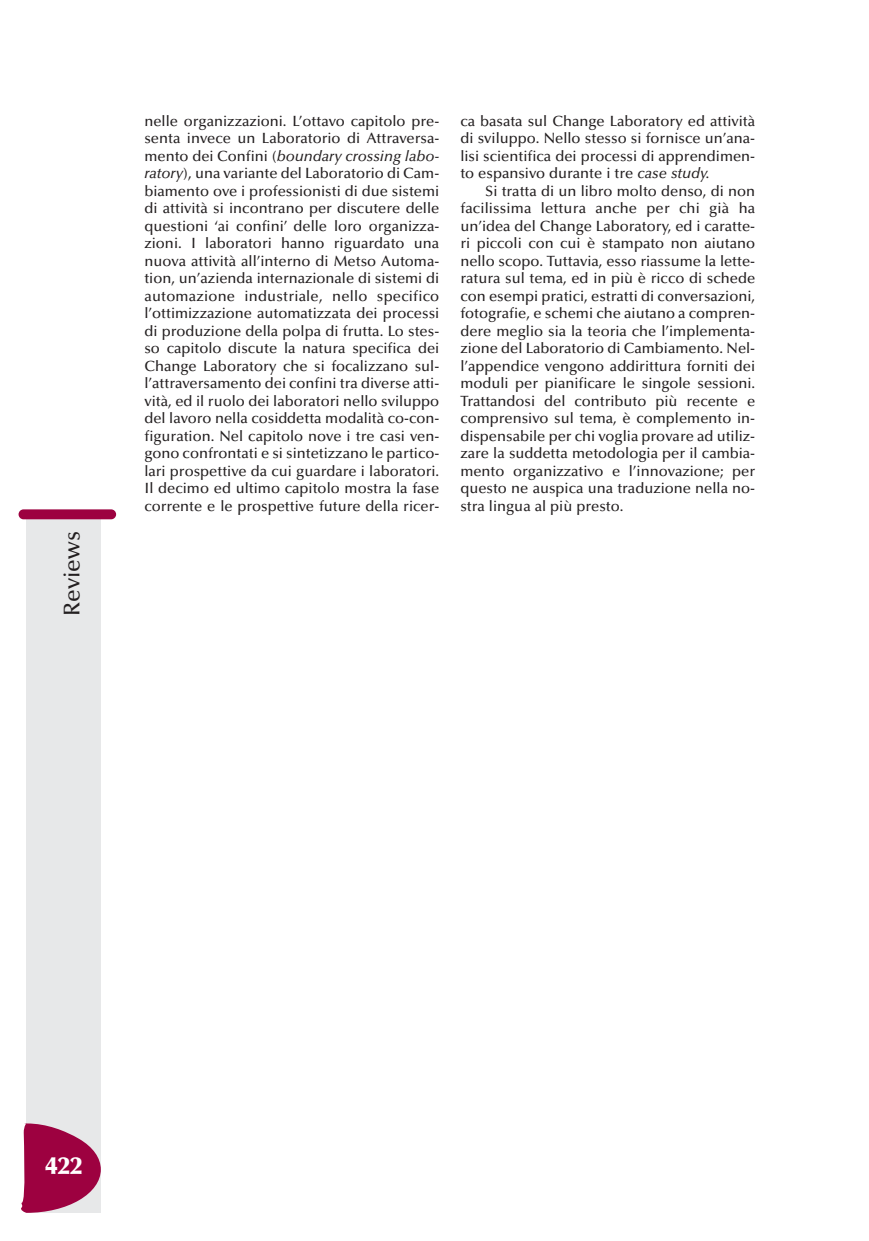
<style>
.page{position:relative;width:869px;height:1241px;background:#fff}
.page>*{position:absolute;margin:0;border:0;box-sizing:border-box;transform-origin:0 0}
.t1{font:900 24.5px "Optima";color:#fff}
.t2{font:500 22.75px "Optima";color:#231f20}
.t3{font:500 14.88px/17.5px "Optima";color:#231f20;text-align:justify}
.s1{font-style:italic}
</style>
<div class="page">
<div style="left:27px;top:517px;width:74px;height:695px;background:#e7e8e9"></div>
<div style="left:19px;top:509px;width:97px;height:10px;background:#9d0140;border-radius:5px"></div>
<svg style="left:21px;top:1122px;width:80px;height:90px"></svg>
<h2 class="t2" style="left:63px;top:616px;width:86px;rotate:-90deg">Reviews</h2>
<p class="t3" style="left:144px;top:114px;width:296px">nelle organizzazioni. L’ottavo capitolo pre&shy;senta invece un Laboratorio di Attraversa&shy;mento dei Confini (<span class="s1">boundary crossing labo&shy;ratory</span>), una variante del Laboratorio di Cam&shy;biamento ove i professionisti di due sistemi di attività si incontrano per discutere delle questioni ‘ai confini’ delle loro organizza&shy;zioni. I laboratori hanno riguardato una nuova attività all’interno di Metso Automa&shy;tion, un’azienda internazionale di sistemi di automazione industriale, nello specifico l’ottimizzazione automatizzata dei processi di produzione della polpa di frutta. Lo stes&shy;so capitolo discute la natura specifica dei Change Laboratory che si focalizzano sul&shy;l’attraversamento dei confini tra diverse atti&shy;vità, ed il ruolo dei laboratori nello sviluppo del lavoro nella cosiddetta modalità co-con&shy;figuration. Nel capitolo nove i tre casi ven&shy;gono confrontati e si sintetizzano le partico&shy;lari prospettive da cui guardare i laboratori.<br>Il decimo ed ultimo capitolo mostra la fase corrente e le prospettive future della ricer-</p>
<p class="t3" style="left:460px;top:114px;width:296px">ca basata sul Change Laboratory ed attività di sviluppo. Nello stesso si fornisce un’ana&shy;lisi scientifica dei processi di apprendimen&shy;to espansivo durante i tre <span class="s1">case study.</span></p>
<p class="t3" style="left:460px;top:183px;width:296px;text-indent:25px">Si tratta di un libro molto denso, di non facilissima lettura anche per chi già ha un’idea del Change Laboratory, ed i caratte&shy;ri piccoli con cui è stampato non aiutano nello scopo. Tuttavia, esso riassume la lette&shy;ratura sul tema, ed in più è ricco di schede con esempi pratici, estratti di conversazioni, fotografie, e schemi che aiutano a compren&shy;dere meglio sia la teoria che l’implementa&shy;zione del Laboratorio di Cambiamento. Nel&shy;l’appendice vengono addirittura forniti dei moduli per pianificare le singole sessioni.<br>Trattandosi del contributo più recente e comprensivo sul tema, è complemento in&shy;dispensabile per chi voglia provare ad utiliz&shy;zare la suddetta metodologia per il cambia&shy;mento organizzativo e l’innovazione; per questo ne auspica una traduzione nella no&shy;stra lingua al più presto.</p>
<h1 class="t1" style="left:45px;top:1155px;width:38px">422</h1>
</div>
